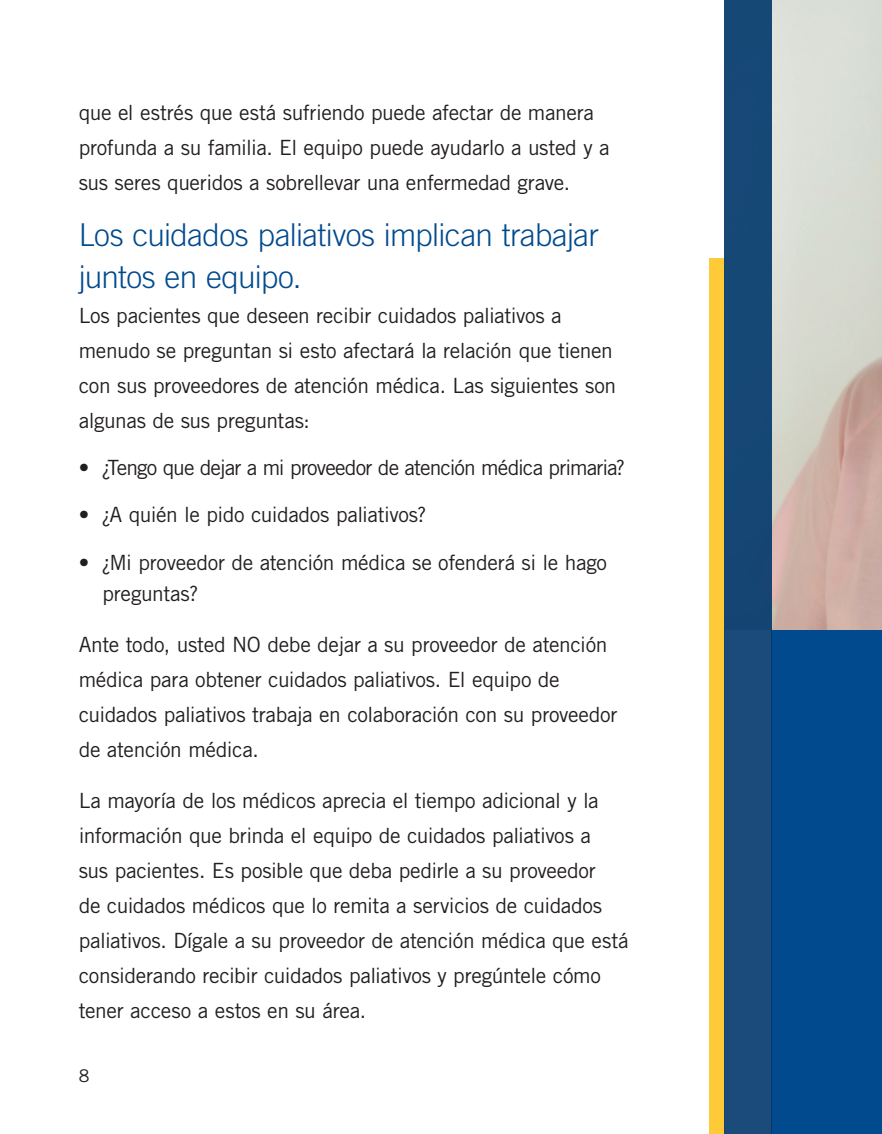
<style>
.page{position:relative;width:882px;height:1134px;background:#fff}
.page>*{position:absolute;margin:0;border:0;box-sizing:border-box;transform-origin:0 0}
.t1{font:300 31.5px/42px "Trade Gothic LT Std";letter-spacing:-.02em;color:#004a8d}
.t2{font:21px/35px "Trade Gothic LT Std";letter-spacing:-.02em;color:#231f20}
.t3{font:21px "Trade Gothic LT Std";letter-spacing:-.04em;color:#231f20}
.t4{font:17.5px "Trade Gothic LT Std";color:#231f20}
</style>
<div class="page">
<div style="left:772px;top:630px;width:110px;height:504px;background:#004a8d"></div>
<div style="left:709px;top:259px;width:15px;height:875px;background:#feca38"></div>
<div style="left:724px;top:0;width:48px;height:1134px;background:#174877"></div>
<p class="t2" style="left:79px;top:95px;width:532px">que el estrés que está sufriendo puede afectar de manera profunda a su familia. El equipo puede ayudarlo a usted y a sus seres queridos a sobrellevar una enfermedad grave.</p>
<h1 class="t1" style="left:79px;top:213px;width:522px">Los cuidados paliativos implican trabajar juntos en equipo.</h1>
<p class="t2" style="left:79px;top:298px;width:539px">Los pacientes que deseen recibir cuidados paliativos a menudo se preguntan si esto afectará la relación que tienen con sus proveedores de atención médica. Las siguientes son algunas de sus preguntas:</p>
<p class="t3" style="left:79px;top:455px;width:548px">• ¿Tengo que dejar a mi proveedor de atención médica primaria?</p>
<p class="t2" style="left:79px;top:497px;width:349px">• ¿A quién le pido cuidados paliativos?</p>
<p class="t2" style="left:102px;top:546px;width:506px;line-height:31.5px;text-indent:-24px">• ¿Mi proveedor de atención médica se ofenderá si le hago preguntas?</p>
<p class="t2" style="left:79px;top:627px;width:540px">Ante todo, usted NO debe dejar a su proveedor de atención médica para obtener cuidados paliativos. El equipo de cuidados paliativos trabaja en colaboración con su proveedor de atención médica.</p>
<p class="t2" style="left:79px;top:782px;width:552px">La mayoría de los médicos aprecia el tiempo adicional y la información que brinda el equipo de cuidados paliativos a<br>sus pacientes. Es posible que deba pedirle a su proveedor<br>de cuidados médicos que lo remita a servicios de cuidados paliativos. Dígale a su proveedor de atención médica que está considerando recibir cuidados paliativos y pregúntele cómo tener acceso a estos en su área.</p>
<p class="t4" style="left:79px;top:1065px;width:12px">8</p>
</div>
